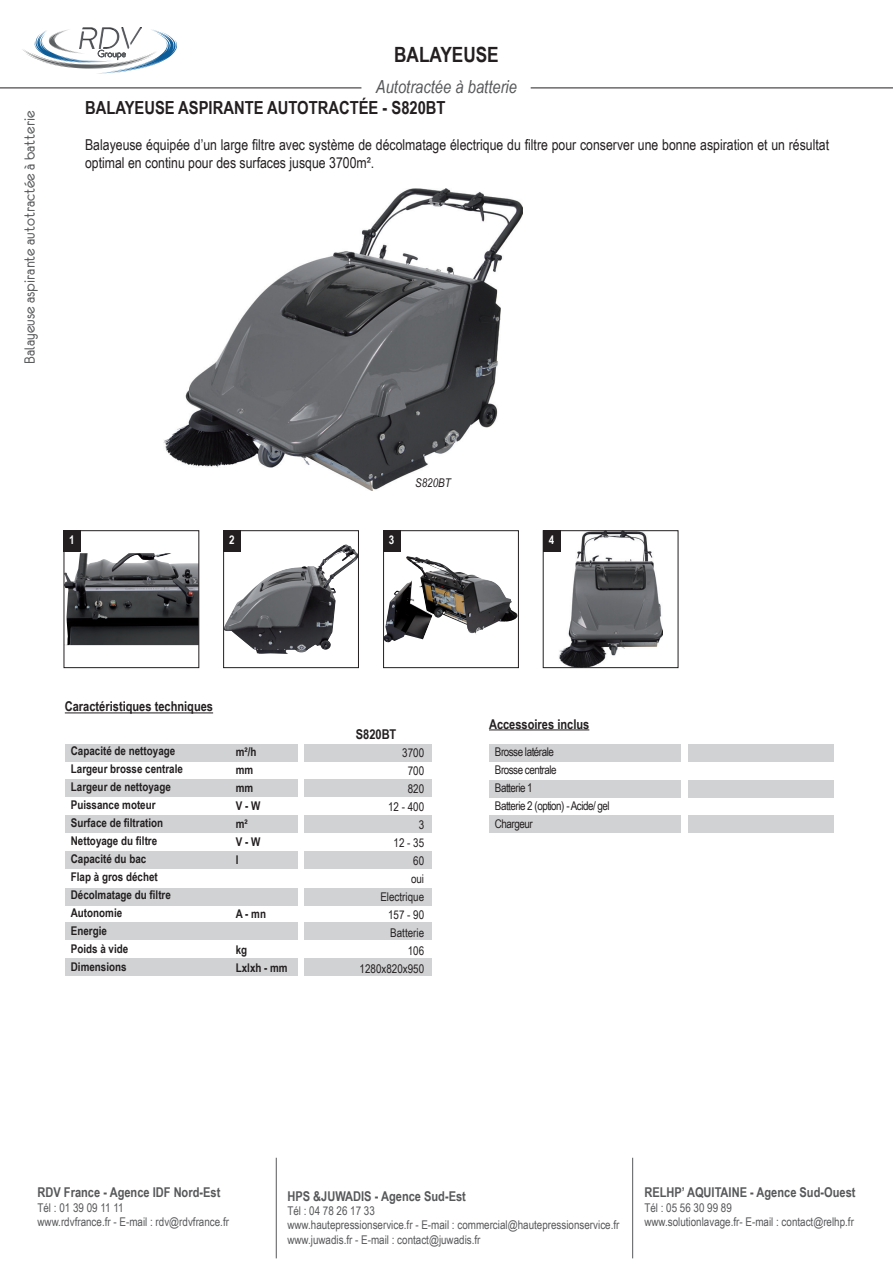
<style>
.page{position:relative;width:893px;height:1263px;background:#fff}
.page>*{position:absolute;margin:0;border:0;box-sizing:border-box;transform-origin:0 0}
.t1{font:700 21px "Arial Narrow";color:#231f20}
.t2{font:700 18px "Arial Narrow";color:#231f20}
.t3{font:italic 18px "Arial Narrow";color:#57585a}
.t4{font:16.5px "Eurofurenceregular";color:#57585a}
.t5{font:15px/18px "Arial Narrow";color:#231f20}
.t6{font:700 13.5px "Arial Narrow";color:#57585a}
.t7{font:700 13.5px "Arial Narrow";color:#231f20}
.t8{font:700 13.5px "Arial Narrow";color:#231f20}
.t9{font:12px/14.4px "Arial Narrow";color:#57585a}
.t10{font:700 12px/18px "Arial Narrow";color:#231f20}
.t11{font:12px/18px "Arial Narrow";letter-spacing:-.04em;color:#231f20}
.t12{font:12px/18px "Arial Narrow";color:#231f20;text-align:right}
.t13{font:italic 12px "Arial Narrow";color:#231f20}
.t14{font:700 12px "Arial Narrow";color:#fff}
</style>
<div class="page">
<img style="left:164px;top:188px;width:359px;height:303px">
<hr style="left:0;top:88px;width:361px;height:1px;background:#231f20">
<hr style="left:531px;top:88px;width:362px;height:1px;background:#231f20">
<div style="left:65px;top:744px;width:233px;height:17px;background:#d1d2d4"></div>
<div style="left:65px;top:779px;width:233px;height:17px;background:#d1d2d4"></div>
<div style="left:65px;top:815px;width:233px;height:17px;background:#d1d2d4"></div>
<div style="left:65px;top:888px;width:233px;height:17px;background:#d1d2d4"></div>
<div style="left:65px;top:851px;width:233px;height:17px;background:#d1d2d4"></div>
<div style="left:304px;top:744px;width:128px;height:17px;background:#d1d2d4"></div>
<div style="left:304px;top:779px;width:128px;height:17px;background:#d1d2d4"></div>
<div style="left:304px;top:815px;width:128px;height:17px;background:#d1d2d4"></div>
<div style="left:304px;top:888px;width:128px;height:17px;background:#d1d2d4"></div>
<div style="left:304px;top:851px;width:128px;height:17px;background:#d1d2d4"></div>
<div style="left:65px;top:922px;width:233px;height:17px;background:#d1d2d4"></div>
<div style="left:65px;top:959px;width:233px;height:17px;background:#d1d2d4"></div>
<div style="left:304px;top:922px;width:128px;height:17px;background:#d1d2d4"></div>
<div style="left:304px;top:959px;width:128px;height:17px;background:#d1d2d4"></div>
<hr style="left:65px;top:712px;width:148px;height:1px;background:#231f20">
<div style="left:489px;top:744px;width:191px;height:17px;background:#d1d2d4"></div>
<div style="left:489px;top:780px;width:191px;height:17px;background:#d1d2d4"></div>
<div style="left:489px;top:815px;width:191px;height:17px;background:#d1d2d4"></div>
<hr style="left:489px;top:729px;width:100px;height:1px;background:#231f20">
<div style="left:688px;top:744px;width:145px;height:17px;background:#d1d2d4"></div>
<div style="left:688px;top:780px;width:145px;height:17px;background:#d1d2d4"></div>
<div style="left:688px;top:815px;width:145px;height:17px;background:#d1d2d4"></div>
<img style="left:225px;top:544px;width:132px;height:110px">
<div style="left:223px;top:530px;width:136px;height:138px;border:1px solid #231f20"></div>
<img style="left:559px;top:532px;width:104px;height:134px">
<div style="left:543px;top:530px;width:135px;height:138px;border:1px solid #231f20"></div>
<img style="left:66px;top:553px;width:131px;height:92px">
<div style="left:64px;top:530px;width:135px;height:138px;border:1px solid #231f20"></div>
<img style="left:406px;top:556px;width:111px;height:79px">
<div style="left:383px;top:530px;width:136px;height:138px;border:1px solid #231f20"></div>
<div style="left:64px;top:531px;width:17px;height:21px;background:#231f20"></div>
<div style="left:384px;top:531px;width:17px;height:21px;background:#231f20"></div>
<div style="left:224px;top:531px;width:17px;height:21px;background:#231f20"></div>
<div style="left:544px;top:531px;width:17px;height:21px;background:#231f20"></div>
<hr style="left:276px;top:1158px;width:1px;height:100px;background:#57585a">
<hr style="left:632px;top:1158px;width:1px;height:100px;background:#57585a">
<img style="left:82px;top:28px;width:59px;height:1px">
<svg style="left:22px;top:29px;width:155px;height:45px"></svg>
<h1 class="t1" style="left:394px;top:39px;width:106px">BALAYEUSE</h1>
<h3 class="t4" style="left:21px;top:364px;width:255px;rotate:-90deg">Balayeuse aspirante autotractée à batterie</h3>
<h2 class="t3" style="left:376px;top:74px;width:143px">Autotractée à batterie</h2>
<h2 class="t2" style="left:85px;top:94px;width:362px">BALAYEUSE ASPIRANTE AUTOTRACTÉE - S820BT</h2>
<p class="t5" style="left:85px;top:135px;width:746px">Balayeuse équipée d’un large filtre avec système de décolmatage électrique du filtre pour conserver une bonne aspiration et un résultat optimal en continu pour des surfaces jusque 3700m².</p>
<p class="t13" style="left:415px;top:475px;width:37px">S820BT</p>
<p class="t14" style="left:69px;top:530px;width:7px">1</p>
<p class="t14" style="left:229px;top:530px;width:7px">2</p>
<p class="t14" style="left:389px;top:530px;width:7px">3</p>
<p class="t14" style="left:549px;top:530px;width:7px">4</p>
<p class="t7" style="left:65px;top:696px;width:150px">Caractéristiques techniques</p>
<p class="t10" style="left:71px;top:741px;width:114px">Capacité de nettoyage<br>Largeur brosse centrale<br>Largeur de nettoyage<br>Puissance moteur<br>Surface de filtration<br>Nettoyage du filtre<br>Capacité du bac<br>Flap à gros déchet<br>Décolmatage du filtre<br>Autonomie<br>Energie<br>Poids à vide<br>Dimensions</p>
<p class="t10" style="left:236px;top:742px;width:26px">m²/h mm mm<br>V - W m²<br>V - W l</p>
<p class="t10" style="left:236px;top:904px;width:32px">A - mn</p>
<p class="t10" style="left:236px;top:940px;width:53px">kg<br>Lxlxh - mm</p>
<p class="t8" style="left:356px;top:724px;width:42px">S820BT</p>
<p class="t12" style="left:360px;top:743px;width:66px">3700<br>700<br>820<br>12 - 400<br>3<br>12 - 35<br>60<br>oui<br>Electrique<br>157 - 90<br>Batterie<br>106<br>1280x820x950</p>
<p class="t7" style="left:489px;top:713px;width:102px">Accessoires inclus</p>
<p class="t11" style="left:495px;top:742px;width:116px">Brosse latérale<br>Brosse centrale<br>Batterie 1<br>Batterie 2 (option) - Acide/ gel<br>Chargeur</p>
<p class="t6" style="left:37px;top:1182px;width:184px">RDV France - Agence IDF Nord-Est</p>
<p class="t9" style="left:37px;top:1200px;width:193px">Tél : 01 39 09 11 11<br>www.rdvfrance.fr - E-mail : rdv@rdvfrance.fr</p>
<p class="t6" style="left:287px;top:1185px;width:180px">HPS &amp;JUWADIS - Agence Sud-Est</p>
<p class="t9" style="left:287px;top:1203px;width:334px">Tél : 04 78 26 17 33<br>www.hautepressionservice.fr - E-mail : commercial@hautepressionservice.fr www.juwadis.fr - E-mail : contact@juwadis.fr</p>
<p class="t6" style="left:644px;top:1182px;width:213px">RELHP’ AQUITAINE - Agence Sud-Ouest</p>
<p class="t9" style="left:644px;top:1200px;width:211px">Tél : 05 56 30 99 89<br>www.solutionlavage.fr- E-mail : contact@relhp.fr</p>
</div>
